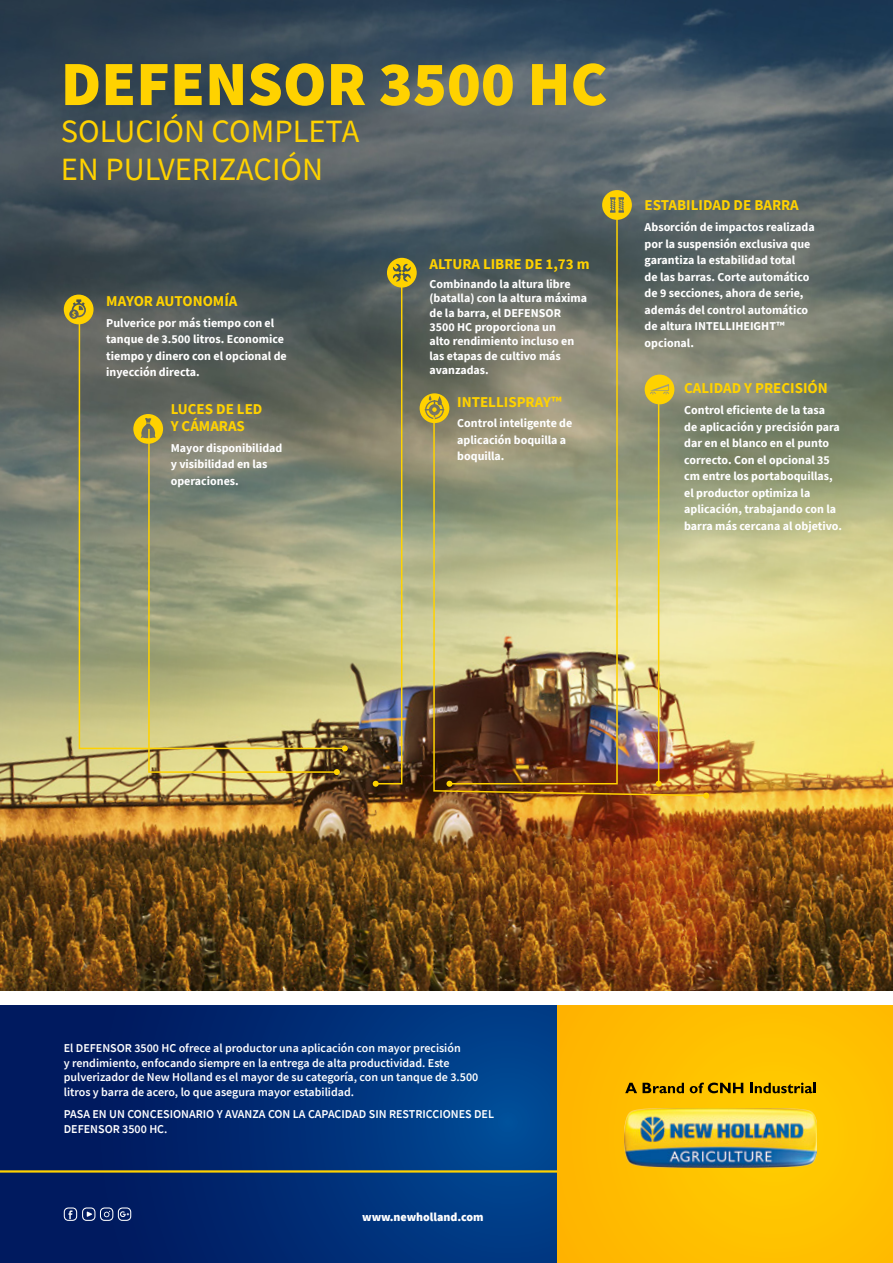
<style>
.page{position:relative;width:893px;height:1263px;background:#fff}
.page>*{position:absolute;margin:0;border:0;box-sizing:border-box;transform-origin:0 0}
.t1{font:900 63px "Source Sans Pro";color:#ffd200}
.t2{font:32.4px/37.3px "Source Sans Pro";color:#ffd200}
.t3{font:700 15px/16.5px "Source Sans Pro";color:#ffd200}
.t4{font:700 12px/16.5px "Source Sans Pro";color:#fff}
.t5{font:600 12px/14.4px "Source Sans Pro";color:#fff}
.t6{font:900 12px "Source Sans Pro";color:#fff}
</style>
<div class="page">
<img style="left:0;top:0;width:893px;height:990px">
<svg style="left:602px;top:190px;width:30px;height:30px"></svg>
<svg style="left:64px;top:295px;width:30px;height:29px"></svg>
<svg style="left:645px;top:375px;width:29px;height:29px"></svg>
<svg style="left:78px;top:317px;width:268px;height:433px;background:#797d67"></svg>
<svg style="left:342px;top:745px;width:6px;height:6px"></svg>
<svg style="left:147px;top:427px;width:191px;height:346px;background:#a5a479"></svg>
<svg style="left:334px;top:769px;width:6px;height:6px"></svg>
<div style="left:0;top:1006px;width:558px;height:257px;background:linear-gradient(to right,#011356,#014791)"></div>
<hr style="left:0;top:1170px;width:558px;height:2px;background:#ffd200">
<div style="left:558px;top:1006px;width:335px;height:257px;background:#ffbf00"></div>
<svg style="left:64px;top:1207px;width:67px;height:14px"></svg>
<svg style="left:448px;top:203px;width:170px;height:212px;background:#6c7166"></svg>
<hr style="left:658px;top:393px;width:1px;height:391px;background:#ffd200">
<svg style="left:133px;top:414px;width:30px;height:30px"></svg>
<img style="left:433px;top:415px;width:275px;height:382px">
<svg style="left:703px;top:793px;width:6px;height:6px"></svg>
<img style="left:373px;top:258px;width:79px;height:529px">
<img style="left:625px;top:1108px;width:192px;height:59px">
<svg style="left:625px;top:1083px;width:12px;height:10px"></svg>
<svg style="left:643px;top:1083px;width:41px;height:10px"></svg>
<svg style="left:690px;top:1082px;width:53px;height:11px"></svg>
<svg style="left:750px;top:1082px;width:66px;height:11px"></svg>
<h1 class="t1" style="left:61px;top:41px;width:548px">DEFENSOR 3500 HC</h1>
<h2 class="t2" style="left:61px;top:113px;width:300px">SOLUCIÓN COMPLETA<br>EN PULVERIZACIÓN</h2>
<p class="t3" style="left:106px;top:292px;width:133px">MAYOR AUTONOMÍA</p>
<p class="t4" style="left:106px;top:314px;width:182px">Pulverice por más tiempo con el tanque de 3.500 litros. Economice tiempo y dinero con el opcional de inyección directa.</p>
<p class="t3" style="left:171px;top:401px;width:93px">LUCES DE LED<br>Y CÁMARAS</p>
<p class="t4" style="left:171px;top:439px;width:113px">Mayor disponibilidad y visibilidad en las operaciones.</p>
<p class="t3" style="left:429px;top:256px;width:162px">ALTURA LIBRE DE 1,73 m</p>
<p class="t4" style="left:429px;top:276px;width:159px;line-height:14.4px">Combinando la altura libre (batalla) con la altura máxima de la barra, el DEFENSOR<br>3500 HC proporciona un<br>alto rendimiento incluso en las etapas de cultivo más avanzadas.</p>
<p class="t3" style="left:457px;top:393px;width:106px">INTELLISPRAY™</p>
<p class="t4" style="left:457px;top:415px;width:117px">Control inteligente de aplicación boquilla a boquilla.</p>
<p class="t3" style="left:645px;top:197px;width:156px">ESTABILIDAD DE BARRA</p>
<p class="t4" style="left:645px;top:219px;width:172px">Absorción de impactos realizada por la suspensión exclusiva que garantiza la estabilidad total<br>de las barras. Corte automático de 9 secciones, ahora de serie, además del control automático de altura INTELLIHEIGHT™ opcional.</p>
<p class="t3" style="left:684px;top:380px;width:145px">CALIDAD Y PRECISIÓN</p>
<p class="t4" style="left:684px;top:402px;width:159px">Control eficiente de la tasa<br>de aplicación y precisión para dar en el blanco en el punto correcto. Con el opcional 35 cm entre los portaboquillas, el productor optimiza la aplicación, trabajando con la barra más cercana al objetivo.</p>
<p class="t5" style="left:64px;top:1041px;width:416px">El DEFENSOR 3500 HC ofrece al productor una aplicación con mayor precisión<br>y rendimiento, enfocando siempre en la entrega de alta productividad. Este pulverizador de New Holland es el mayor de su categoría, con un tanque de 3.500 litros y barra de acero, lo que asegura mayor estabilidad.</p>
<p class="t5" style="left:64px;top:1107px;width:432px">PASA EN UN CONCESIONARIO Y AVANZA CON LA CAPACIDAD SIN RESTRICCIONES DEL<br>DEFENSOR 3500 HC.</p>
<p class="t6" style="left:362px;top:1208px;width:123px">www.newholland.com</p>
</div>
